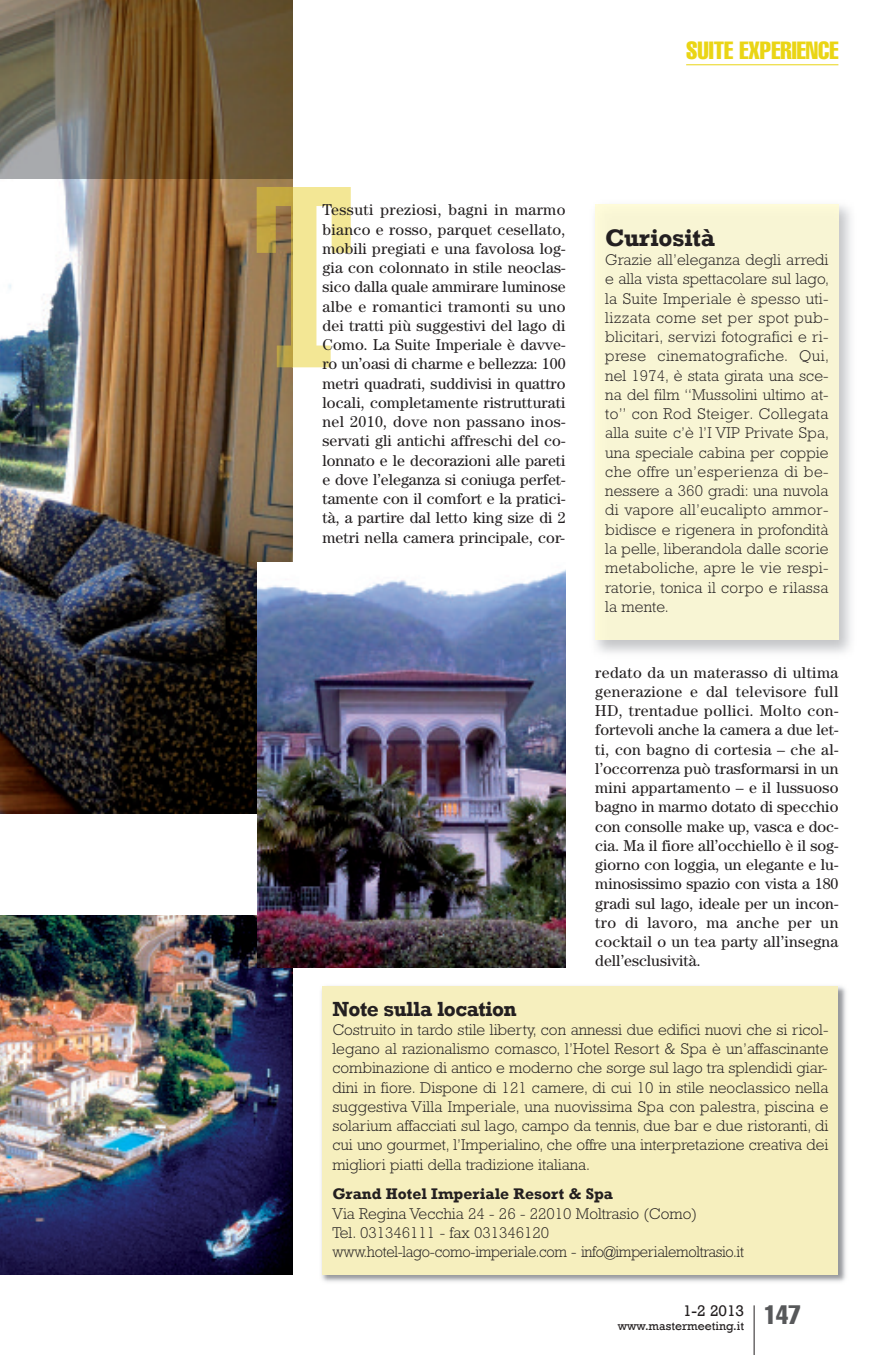
<style>
.page{position:relative;width:893px;height:1355px;background:#fff}
.page>*{position:absolute;margin:0;border:0;box-sizing:border-box;transform-origin:0 0}
.t1{font:extra-condensed 24.5px "Helvetica";color:#ead515}
.t2{font:700 24.5px "Rockwell";letter-spacing:-.015em;color:#231f20}
.t3{font:700 21px "Rockwell";letter-spacing:-.025em;color:#231f20}
.t4{font:300 15.75px/19.2px "Rockwell";color:#231f20;text-align:justify}
.t5{font:15.75px/19.2px "Century";letter-spacing:.005em;color:#231f20;text-align:justify}
.t6{font:700 15.75px "Rockwell";color:#231f20}
.t7{font:15.75px "Rockwell";color:#231f20}
.t8{font:12.25px "Rockwell";color:#231f20}
</style>
<div class="page">
<img style="left:0;top:179px;width:293px;height:635px">
<img style="left:0;top:0;width:293px;height:179px">
<hr style="left:686px;top:64px;width:152px;height:1px;background:#ead515">
<hr style="left:754px;top:1305px;width:1px;height:49px;background:#231f20">
<img style="left:0;top:915px;width:293px;height:359px">
<img style="left:595px;top:204px;width:256px;height:449px">
<div style="left:595px;top:204px;width:243px;height:435px;background:#f8f5d4"></div>
<img style="left:321px;top:986px;width:525px;height:296px">
<div style="left:322px;top:986px;width:516px;height:289px;background:#f6efbe"></div>
<img style="left:258px;top:562px;width:308px;height:405px">
<svg style="left:293px;top:187px;width:58px;height:180px;fill:#f3e795"></svg>
<img style="left:257px;top:187px;width:36px;height:180px">
<h1 class="t1" style="left:686px;top:42px;width:154px">SUITE EXPERIENCE</h1>
<p class="t5" style="left:322px;top:202px;width:245px">Tessuti preziosi, bagni in marmo bianco e rosso, parquet cesellato, mobili pregiati e una favolosa log&shy;gia con colonnato in stile neoclas&shy;sico dalla quale ammirare luminose albe e romantici tramonti su uno dei tratti più suggestivi del lago di Como. La Suite Imperiale è davve&shy;ro un’oasi di charme e bellezza: 100 metri quadrati, suddivisi in quattro locali, completamente ristrutturati nel 2010, dove non passano inos&shy;servati gli antichi affreschi del co&shy;lonnato e le decorazioni alle pareti e dove l’eleganza si coniuga perfet&shy;tamente con il comfort e la pratici&shy;tà, a partire dal letto king size di 2 metri nella camera principale, cor-</p>
<h1 class="t2" style="left:605px;top:223px;width:111px">Curiosità</h1>
<p class="t4" style="left:605px;top:252px;width:225px">Grazie all’eleganza degli arredi e alla vista spettacolare sul lago, la Suite Imperiale è spesso uti&shy;lizzata come set per spot pub&shy;blicitari, servizi fotografici e ri&shy;prese cinematografiche. Qui, nel 1974, è stata girata una sce&shy;na del film “Mussolini ultimo at&shy;to” con Rod Steiger. Collegata alla suite c’è l’I VIP Private Spa, una speciale cabina per coppie che offre un’esperienza di be&shy;nessere a 360 gradi: una nuvola di vapore all’eucalipto ammor&shy;bidisce e rigenera in profondità la pelle, liberandola dalle scorie metaboliche, apre le vie respi&shy;ratorie, tonica il corpo e rilassa la mente.</p>
<p class="t5" style="left:595px;top:664px;width:245px">redato da un materasso di ultima generazione e dal televisore full HD, trentadue pollici. Molto con&shy;fortevoli anche la camera a due let&shy;ti, con bagno di cortesia – che al&shy;l’occorrenza può trasformarsi in un mini appartamento – e il lussuoso bagno in marmo dotato di specchio con consolle make up, vasca e doc&shy;cia. Ma il fiore all’occhiello è il sog&shy;giorno con loggia, un elegante e lu&shy;minosissimo spazio con vista a 180 gradi sul lago, ideale per un incon&shy;tro di lavoro, ma anche per un cocktail o un tea party all’insegna dell’esclusività.</p>
<h2 class="t3" style="left:332px;top:995px;width:186px">Note sulla location</h2>
<p class="t4" style="left:332px;top:1021px;width:498px">Costruito in tardo stile liberty, con annessi due edifici nuovi che si ricol&shy;legano al razionalismo comasco, l’Hotel Resort &amp; Spa è un’affascinante combinazione di antico e moderno che sorge sul lago tra splendidi giar&shy;dini in fiore. Dispone di 121 camere, di cui 10 in stile neoclassico nella suggestiva Villa Imperiale, una nuovissima Spa con palestra, piscina e solarium affacciati sul lago, campo da tennis, due bar e due ristoranti, di cui uno gourmet, l’Imperialino, che offre una interpretazione creativa dei migliori piatti della tradizione italiana.</p>
<p class="t6" style="left:332px;top:1184px;width:282px">Grand hotel Imperiale resort &amp; spa</p>
<p class="t4" style="left:332px;top:1205px;width:413px;text-align:left">Via Regina Vecchia 24 - 26 - 22010 Moltrasio (Como)<br>Tel. 031346111 - fax 031346120 www.hotel-lago-como-imperiale.com - info@imperialemoltrasio.it</p>
<p class="t7" style="left:683px;top:1300px;width:63px">1-2 2013</p>
<p class="t8" style="left:618px;top:1318px;width:184px">www.mastermeeting.it <sup>147</sup></p>
</div>
